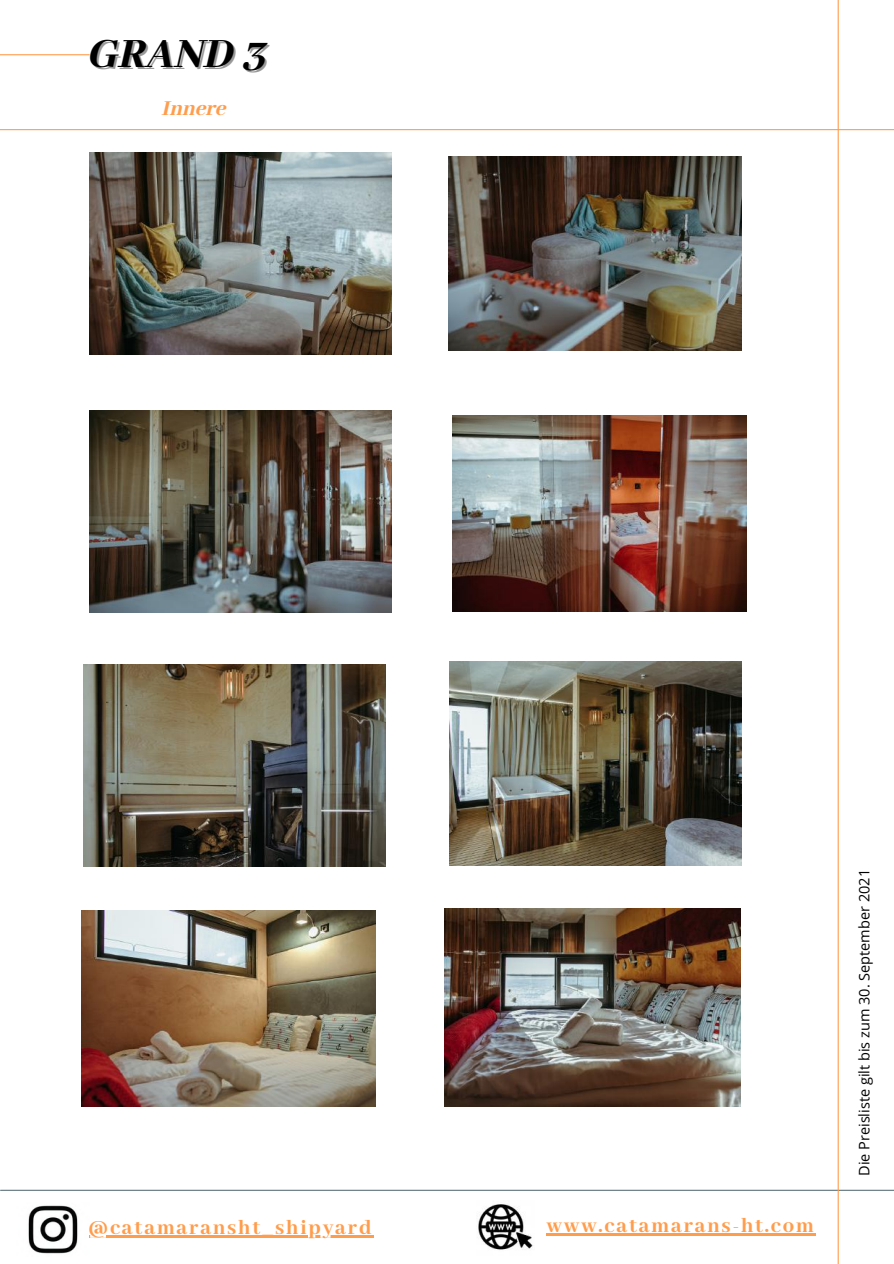
<style>
.page{position:relative;width:894px;height:1264px;background:#fff}
.page>*{position:absolute;margin:0;border:0;box-sizing:border-box;transform-origin:0 0}
.t1{font:45.3px "CA Generated";color:#000}
.t2{font:23.1px "CA Generated";color:#ff9d4c}
.t3{font:800 22.5px "Abhaya Libre";letter-spacing:.08em;color:#ff9d4c}
.t4{font:14.55px "Open Sans";color:#000}
</style>
<div class="page">
<hr style="left:1px;top:1189px;width:892px;height:1px;background:#5f747a">
<hr style="left:837px;top:0;width:1px;height:1263px;background:#ff9d4c">
<hr style="left:0;top:54px;width:90px;height:1px;background:#ff9d4c">
<hr style="left:0;top:129px;width:893px;height:1px;background:#ff9d4c">
<img style="left:89px;top:410px;width:302px;height:202px">
<img style="left:452px;top:416px;width:294px;height:196px">
<img style="left:81px;top:910px;width:294px;height:196px">
<img style="left:89px;top:152px;width:302px;height:202px">
<img style="left:448px;top:156px;width:293px;height:195px">
<img style="left:449px;top:662px;width:292px;height:203px">
<img style="left:444px;top:908px;width:296px;height:198px">
<img style="left:84px;top:664px;width:302px;height:202px">
<img style="left:28px;top:1205px;width:50px;height:49px">
<img style="left:478px;top:1204px;width:55px;height:46px">
<hr style="left:546px;top:1233px;width:269px;height:2px;background:#ff9d4c">
<hr style="left:89px;top:1234px;width:284px;height:3px;background:#ff9d4c">
<h1 class="t1" style="left:89px;top:29px;width:180px">GRAND 3</h1>
<p class="t2" style="left:163px;top:96px;width:65px">Innere</p>
<p class="t3" style="left:89px;top:1214px;width:284px">@catamaransht_shipyard</p>
<p class="t3" style="left:546px;top:1213px;width:269px">www.catamarans-ht.com</p>
<p class="t4" style="left:853px;top:1175px;width:308px;rotate:-90deg">Die Preisliste gilt bis zum 30. September 2021</p>
</div>
